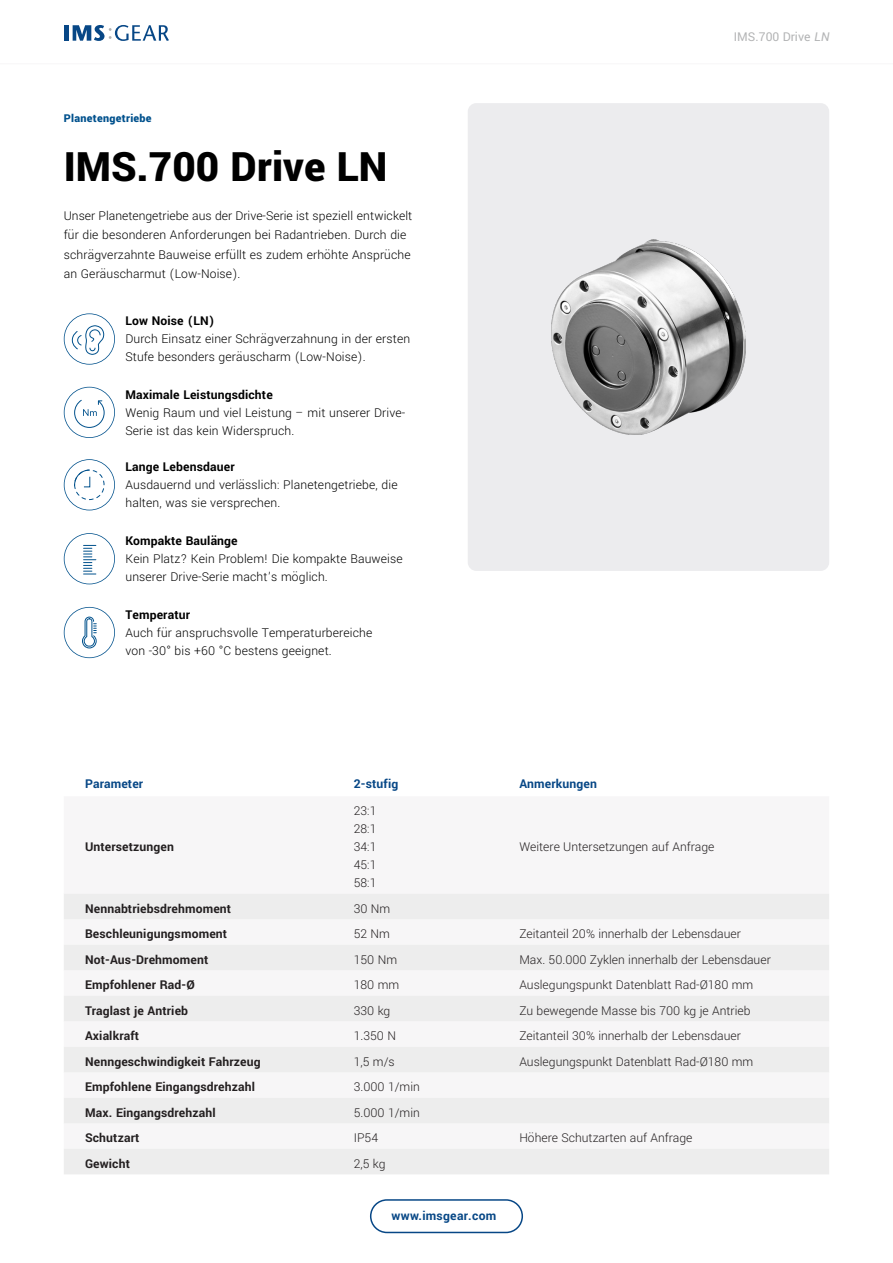
<style>
.page{position:relative;width:893px;height:1263px;background:#fff}
.page>*{position:absolute;margin:0;border:0;box-sizing:border-box;transform-origin:0 0}
.t1{font:900 45px "Yantramanav";color:#000}
.t2{font:300 13.5px/18px "Yantramanav";letter-spacing:.01em;color:#000}
.t3{font:300 13.5px/18px "Yantramanav";color:#231f20;text-align:justify}
.t4{font:700 13.5px "Yantramanav";letter-spacing:.01em;color:#231f20}
.t5{font:700 13.5px "Yantramanav";letter-spacing:.01em;color:#000}
.t6{font:700 13.5px "Yantramanav";letter-spacing:.01em;color:#074786}
.t7{font:13.5px "Yantramanav";color:#b3b4b5}
.t8{font:900 12px "Yantramanav";letter-spacing:.025em;color:#01518d}
.s1{font-style:italic}
</style>
<div class="page">
<hr style="left:64px;top:25px;width:4px;height:16px;background:#074786">
<svg style="left:73px;top:25px;width:96px;height:16px"></svg>
<hr style="left:0;top:63px;width:893px;height:1px;background:#f7f6f7">
<div style="left:370px;top:1199px;width:153px;height:34px;border:2px solid #074786;border-radius:16px"></div>
<div style="left:468px;top:103px;width:361px;height:468px;background:#ececee;border-radius:9px"></div>
<svg style="left:64px;top:894px;width:765px;height:280px;fill:#ededed"></svg>
<img style="left:551px;top:239px;width:195px;height:196px">
<svg style="left:64px;top:387px;width:51px;height:51px"></svg>
<svg style="left:64px;top:459px;width:51px;height:51px"></svg>
<svg style="left:64px;top:533px;width:51px;height:51px"></svg>
<svg style="left:64px;top:607px;width:51px;height:51px"></svg>
<svg style="left:64px;top:313px;width:51px;height:52px"></svg>
<p class="t8" style="left:64px;top:111px;width:89px">Planetengetriebe</p>
<h1 class="t1" style="left:64px;top:138px;width:325px">IMS.700 Drive LN</h1>
<p class="t2" style="left:64px;top:206px;width:350px;line-height:19.5px">Unser Planetengetriebe aus der Drive-Serie ist speziell entwickelt für die besonderen Anforderungen bei Radantrieben. Durch die schrägverzahnte Bauweise erfüllt es zudem erhöhte Ansprüche an Geräuscharmut (Low-Noise).</p>
<p class="t5" style="left:125px;top:313px;width:91px">Low Noise (LN)</p>
<p class="t2" style="left:125px;top:330px;width:286px">Durch Einsatz einer Schrägverzahnung in der ersten<br>Stufe besonders geräuscharm (Low-Noise).</p>
<p class="t5" style="left:125px;top:386px;width:149px">Maximale Leistungsdichte</p>
<p class="t2" style="left:125px;top:403px;width:281px">Wenig Raum und viel Leistung – mit unserer Drive-<br>Serie ist das kein Widerspruch.</p>
<p class="t5" style="left:125px;top:458px;width:111px">Lange Lebensdauer</p>
<p class="t2" style="left:125px;top:476px;width:274px">Ausdauernd und verlässlich: Planetengetriebe, die halten, was sie versprechen.</p>
<p class="t5" style="left:125px;top:532px;width:114px">Kompakte Baulänge</p>
<p class="t2" style="left:125px;top:550px;width:279px">Kein Platz? Kein Problem! Die kompakte Bauweise unserer Drive-Serie macht’s möglich.</p>
<p class="t5" style="left:125px;top:606px;width:66px">Temperatur</p>
<p class="t2" style="left:125px;top:623px;width:248px">Auch für anspruchsvolle Temperaturbereiche von -30° bis +60 °C bestens geeignet.</p>
<p class="t7" style="left:734px;top:29px;width:100px">IMS.700 Drive <span class="s1">LN</span></p>
<p class="t6" style="left:85px;top:775px;width:60px">Parameter</p>
<p class="t6" style="left:354px;top:775px;width:46px">2-stufig</p>
<p class="t6" style="left:519px;top:775px;width:79px">Anmerkungen</p>
<p class="t4" style="left:85px;top:839px;width:90px">Untersetzungen</p>
<p class="t3" style="left:354px;top:802px;width:24px">23:1<br>28:1<br>34:1<br>45:1<br>58:1</p>
<p class="t3" style="left:519px;top:838px;width:197px">Weitere Untersetzungen auf Anfrage</p>
<p class="t4" style="left:85px;top:900px;width:148px">Nennabtriebsdrehmoment</p>
<p class="t3" style="left:354px;top:899px;width:38px">30 Nm</p>
<p class="t4" style="left:85px;top:926px;width:144px">Beschleunigungsmoment</p>
<p class="t3" style="left:354px;top:925px;width:38px">52 Nm</p>
<p class="t3" style="left:519px;top:925px;width:223px">Zeitanteil 20% innerhalb der Lebensdauer</p>
<p class="t4" style="left:85px;top:951px;width:125px">Not-Aus-Drehmoment</p>
<p class="t3" style="left:354px;top:951px;width:45px">150 Nm</p>
<p class="t3" style="left:519px;top:951px;width:253px">Max. 50.000 Zyklen innerhalb der Lebensdauer</p>
<p class="t4" style="left:85px;top:977px;width:111px">Empfohlener Rad-Ø</p>
<p class="t3" style="left:354px;top:976px;width:47px">180 mm</p>
<p class="t3" style="left:519px;top:976px;width:235px">Auslegungspunkt Datenblatt Rad-Ø180 mm</p>
<p class="t4" style="left:85px;top:1002px;width:105px">Traglast je Antrieb</p>
<p class="t3" style="left:354px;top:1002px;width:38px">330 kg</p>
<p class="t3" style="left:519px;top:1002px;width:233px">Zu bewegende Masse bis 700 kg je Antrieb</p>
<p class="t4" style="left:85px;top:1028px;width:56px">Axialkraft</p>
<p class="t3" style="left:354px;top:1027px;width:44px">1.350 N</p>
<p class="t3" style="left:519px;top:1027px;width:223px">Zeitanteil 30% innerhalb der Lebensdauer</p>
<p class="t4" style="left:85px;top:1053px;width:177px">Nenngeschwindigkeit Fahrzeug</p>
<p class="t3" style="left:354px;top:1053px;width:42px">1,5 m/s</p>
<p class="t3" style="left:519px;top:1053px;width:235px">Auslegungspunkt Datenblatt Rad-Ø180 mm</p>
<p class="t4" style="left:85px;top:1079px;width:171px">Empfohlene Eingangsdrehzahl</p>
<p class="t3" style="left:354px;top:1078px;width:68px">3.000 1/min</p>
<p class="t4" style="left:85px;top:1104px;width:132px">Max. Eingangsdrehzahl</p>
<p class="t3" style="left:354px;top:1104px;width:68px">5.000 1/min</p>
<p class="t4" style="left:85px;top:1130px;width:56px">Schutzart</p>
<p class="t3" style="left:354px;top:1129px;width:26px">IP54</p>
<p class="t3" style="left:519px;top:1129px;width:175px">Höhere Schutzarten auf Anfrage</p>
<p class="t4" style="left:85px;top:1155px;width:46px">Gewicht</p>
<p class="t3" style="left:354px;top:1155px;width:33px">2,5 kg</p>
<p class="t6" style="left:392px;top:1207px;width:106px">www.imsgear.com</p>
</div>
